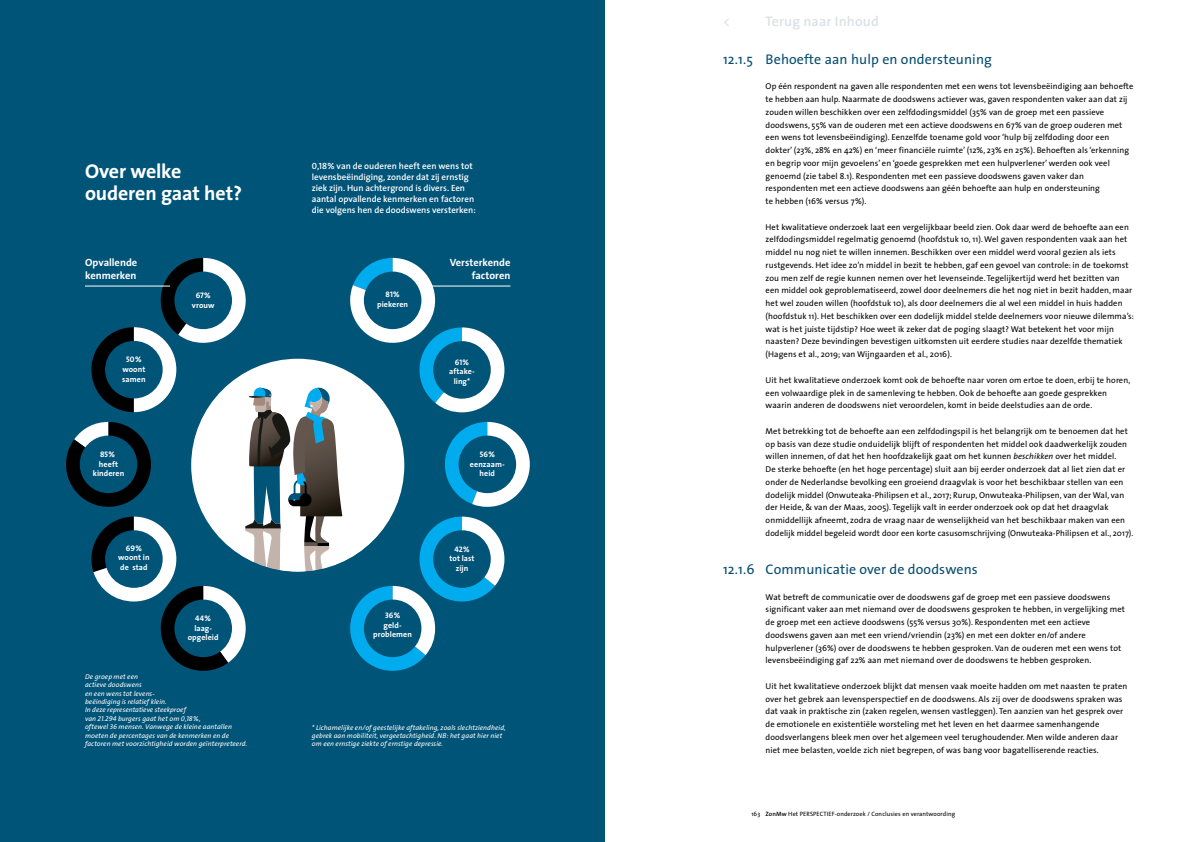
<style>
.page{position:relative;width:1191px;height:842px;background:#fff}
.page>*{position:absolute;margin:0;border:0;box-sizing:border-box;transform-origin:0 0}
.t1{font:700 20px/22px "The Sans";letter-spacing:-.01em;color:#fff}
.t2{font:14px "The Sans";letter-spacing:.01em;color:#084d71}
.t3{font:600 14px "The Sans";letter-spacing:.01em;color:#dbe1e5}
.t4{font:14px "The Sans";color:#dbe1e5}
.t5{font:700 10.5px/12.6px "The Sans";color:#fff}
.t6{font:600 9px/11px "The Sans";color:#fff}
.t7{font:8.5px/12.8px "The Sans";letter-spacing:.01em;color:#000}
.t8{font:700 8px/9.6px "The Sans";letter-spacing:.01em;color:#fff;text-align:center}
.t9{font:8px "The Sans Bold Caps";color:#fff}
.t10{font:italic 7px/8.4px "The Sans";letter-spacing:.01em;color:#fff}
.t11{font:6.2px "The Sans";letter-spacing:.01em;color:#000}
.s1{font-family:"The Sans Semi Bold Caps";font-weight:400}
.s2{font-family:"The Sans Caps"}
.s3{font-style:italic}
.s4{font-weight:600}
</style>
<div class="page">
<div style="left:0;top:0;width:604px;height:842px;background:#005478"></div>
<svg style="left:66px;top:258px;width:464px;height:413px"></svg>
<h1 class="t1" style="left:85px;top:160px;width:158px">Over welke ouderen gaat het?</h1>
<p class="t6" style="left:312px;top:161px;width:166px"><span class="s1">0,18</span>% van de ouderen heeft een wens tot levensbeëindiging, zonder dat zij ernstig ziek zijn. Hun achtergrond is divers. Een aantal opvallende kenmerken en factoren die volgens hen de doodswens versterken:</p>
<p class="t5" style="left:85px;top:256px;width:54px">Opvallende kenmerken</p>
<p class="t5" style="left:450px;top:256px;width:62px;text-align:right">Versterkende factoren</p>
<p class="t9" style="left:196px;top:289px;width:16px">67%</p>
<p class="t8" style="left:192px;top:300px;width:24px">vrouw</p>
<p class="t9" style="left:385px;top:288px;width:16px">81%</p>
<p class="t8" style="left:377px;top:299px;width:32px">piekeren</p>
<p class="t9" style="left:126px;top:353px;width:17px">50%</p>
<p class="t8" style="left:122px;top:364px;width:25px;text-align:left">woont samen</p>
<p class="t9" style="left:455px;top:355px;width:16px">61%</p>
<p class="t8" style="left:449px;top:366px;width:27px">aftake&shy;ling*</p>
<p class="t9" style="left:100px;top:448px;width:16px">85%</p>
<p class="t8" style="left:93px;top:459px;width:33px">heeft kinderen</p>
<p class="t9" style="left:480px;top:448px;width:17px">56%</p>
<p class="t8" style="left:470px;top:459px;width:36px">eenzaam&shy;heid</p>
<p class="t9" style="left:126px;top:541px;width:18px">69%</p>
<p class="t8" style="left:118px;top:553px;width:33px;text-align:left">woont in de stad</p>
<p class="t9" style="left:454px;top:542px;width:17px">42%</p>
<p class="t8" style="left:449px;top:554px;width:27px">tot last zijn</p>
<p class="t9" style="left:195px;top:612px;width:17px">44%</p>
<p class="t8" style="left:188px;top:623px;width:32px">laag&shy;opgeleid</p>
<p class="t9" style="left:385px;top:609px;width:17px">36%</p>
<p class="t8" style="left:373px;top:620px;width:40px">geld&shy;problemen</p>
<p class="t10" style="left:85px;top:672px;width:164px">De groep met een<br>actieve doodswens<br>en een wens tot levens-<br>beëindiging is relatief klein.<br>In deze representatieve steekproef<br>van <span class="s2">21.294</span> burgers gaat het om <span class="s2">0,18%</span>,<br>oftewel <span class="s2">36</span> mensen. Vanwege de kleine aantallen moeten de percentages van de kenmerken en de factoren met voorzichtigheid worden geïnterpreteerd.</p>
<p class="t10" style="left:312px;top:723px;width:195px">* Lichamelijke en/of geestelijke aftakeling, zoals slechtziendheid, gebrek aan mobiliteit, vergeetachtigheid. NB: het gaat hier niet om een ernstige ziekte of ernstige depressie.</p>
<h2 class="t4" style="left:723px;top:9px;width:9px">&lt;</h2>
<h2 class="t3" style="left:765px;top:9px;width:115px">Terug naar Inhoud</h2>
<h2 class="t2" style="left:723px;top:47px;width:270px">12.1.5 Behoefte aan hulp en ondersteuning</h2>
<p class="t7" style="left:765px;top:80px;width:369px">Op één respondent na gaven alle respondenten met een wens tot levensbeëindiging aan behoefte te hebben aan hulp. Naarmate de doodswens actiever was, gaven respondenten vaker aan dat zij zouden willen beschikken over een zelfdodingsmiddel (35% van de groep met een passieve doodswens, 55% van de ouderen met een actieve doodswens en 67% van de groep ouderen met een wens tot levensbeëindiging). Eenzelfde toename gold voor ‘hulp bij zelfdoding door een dokter’ (23%, 28% en 42%) en ‘meer financiële ruimte’ (12%, 23% en 25%). Behoeften als ‘erkenning en begrip voor mijn gevoelens’ en ‘goede gesprekken met een hulpverlener’ werden ook veel genoemd (zie tabel 8.1). Respondenten met een passieve doodswens gaven vaker dan respondenten met een actieve doodswens aan géén behoefte aan hulp en ondersteuning<br>te hebben (16% versus 7%).</p>
<p class="t7" style="left:765px;top:220px;width:370px">Het kwalitatieve onderzoek laat een vergelijkbaar beeld zien. Ook daar werd de behoefte aan een zelfdodingsmiddel regelmatig genoemd (hoofdstuk 10, 11). Wel gaven respondenten vaak aan het middel nu nog niet te willen innemen. Beschikken over een middel werd vooral gezien als iets rustgevends. Het idee zo’n middel in bezit te hebben, gaf een gevoel van controle: in de toekomst zou men zelf de regie kunnen nemen over het levenseinde. Tegelijkertijd werd het bezitten van een middel ook geproblematiseerd, zowel door deelnemers die het nog niet in bezit hadden, maar het wel zouden willen (hoofdstuk 10), als door deelnemers die al wel een middel in huis hadden (hoofdstuk 11). Het beschikken over een dodelijk middel stelde deelnemers voor nieuwe dilemma’s: wat is het juiste tijdstip? Hoe weet ik zeker dat de poging slaagt? Wat betekent het voor mijn naasten? Deze bevindingen bevestigen uitkomsten uit eerdere studies naar dezelfde thematiek (Hagens et al., 2019; van Wijngaarden et al., 2016).</p>
<p class="t7" style="left:765px;top:373px;width:366px">Uit het kwalitatieve onderzoek komt ook de behoefte naar voren om ertoe te doen, erbij te horen, een volwaardige plek in de samenleving te hebben. Ook de behoefte aan goede gesprekken waarin anderen de doodswens niet veroordelen, komt in beide deelstudies aan de orde.</p>
<p class="t7" style="left:765px;top:424px;width:369px">Met betrekking tot de behoefte aan een zelfdodingspil is het belangrijk om te benoemen dat het op basis van deze studie onduidelijk blijft of respondenten het middel ook daadwerkelijk zouden willen innemen, of dat het hen hoofdzakelijk gaat om het kunnen <span class="s3">beschikken</span> over het middel.<br>De sterke behoefte (en het hoge percentage) sluit aan bij eerder onderzoek dat al liet zien dat er onder de Nederlandse bevolking een groeiend draagvlak is voor het beschikbaar stellen van een dodelijk middel (Onwuteaka-Philipsen et al., 2017; Rurup, Onwuteaka-Philipsen, van der Wal, van der Heide, &amp; van der Maas, 2005). Tegelijk valt in eerder onderzoek ook op dat het draagvlak onmiddellijk afneemt, zodra de vraag naar de wenselijkheid van het beschikbaar maken van een dodelijk middel begeleid wordt door een korte casusomschrijving (Onwuteaka-Philipsen et al., 2017).</p>
<h2 class="t2" style="left:723px;top:558px;width:256px">12.1.6 Communicatie over de doodswens</h2>
<p class="t7" style="left:765px;top:590px;width:361px">Wat betreft de communicatie over de doodswens gaf de groep met een passieve doodswens significant vaker aan met niemand over de doodswens gesproken te hebben, in vergelijking met de groep met een actieve doodswens (55% versus 30%). Respondenten met een actieve doodswens gaven aan met een vriend/vriendin (23%) en met een dokter en/of andere hulpverlener (36%) over de doodswens te hebben gesproken. Van de ouderen met een wens tot levensbeëindiging gaf 22% aan met niemand over de doodswens te hebben gesproken.</p>
<p class="t7" style="left:765px;top:679px;width:363px">Uit het kwalitatieve onderzoek blijkt dat mensen vaak moeite hadden om met naasten te praten over het gebrek aan levensperspectief en de doodswens. Als zij over de doodswens spraken was dat vaak in praktische zin (zaken regelen, wensen vastleggen). Ten aanzien van het gesprek over de emotionele en existentiële worsteling met het leven en het daarmee samenhangende doodsverlangens bleek men over het algemeen veel terughoudender. Men wilde anderen daar niet mee belasten, voelde zich niet begrepen, of was bang voor bagatelliserende reacties.</p>
<p class="t11" style="left:751px;top:809px;width:205px">163 <span class="s4">ZonMw</span> Het PERSPECTIEF-onderzoek / Conclusies en verantwoording</p>
</div>
